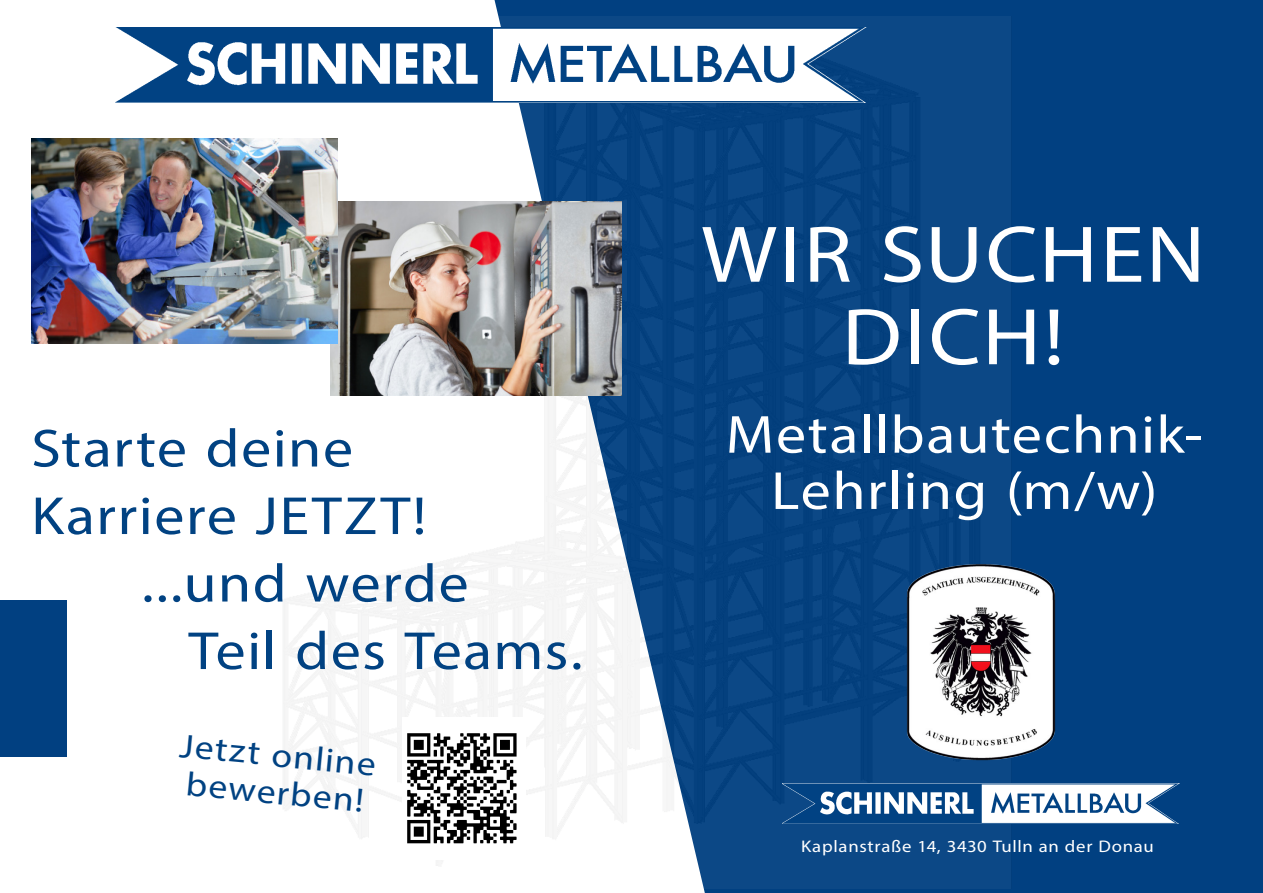
<style>
.page{position:relative;width:1263px;height:893px;background:#fff}
.page>*{position:absolute;margin:0;border:0;box-sizing:border-box;transform-origin:0 0}
.Seitentitel{font:81px/82.5px "Myriad Pro";letter-spacing:.025em;color:#fff;text-align:center;scale:1.11 1}
.Seitentitel-2{font:54px "Myriad Pro";letter-spacing:.025em;color:#014282;scale:1.11 1}
.Seitentitel-3{font:54px "Myriad Pro";letter-spacing:.02em;color:#fff;scale:1.11 1}
.Seitentitel-4{font:33.75px "Myriad Pro";color:#014282;scale:1.11 1}
.Seitentitel-5{font:16.88px "Myriad Pro";letter-spacing:.035em;color:#fff;scale:1.11 1}
</style>
<div class="page">
<div style="left:494px;top:0;width:769px;height:893px;background:#014081"></div>
<img style="left:263px;top:16px;width:748px;height:873px">
<img style="left:115px;top:27px;width:752px;height:76px">
<img style="left:905px;top:562px;width:151px;height:200px">
<img style="left:331px;top:201px;width:291px;height:194px">
<img style="left:31px;top:139px;width:307px;height:204px">
<img style="left:782px;top:784px;width:398px;height:40px">
<div style="left:0;top:601px;width:67px;height:156px;background:#014081"></div>
<img style="left:402px;top:718px;width:124px;height:141px">
<p class="Seitentitel-2" style="left:31px;top:415px;width:291px">Starte deine</p>
<p class="Seitentitel-2" style="left:31px;top:483px;width:357px">Karriere JETZT!</p>
<p class="Seitentitel-2" style="left:141px;top:550px;width:296px">...und werde</p>
<p class="Seitentitel-2" style="left:188px;top:618px;width:357px">Teil des Teams.</p>
<p class="Seitentitel-4" style="left:182px;top:724px;width:179px;rotate:6deg">Jetzt online</p>
<p class="Seitentitel-4" style="left:189px;top:762px;width:162px;rotate:6deg">bewerben!</p>
<p class="Seitentitel" style="left:701px;top:212px;width:456px">WIR SUCHEN<br>DICH!</p>
<p class="Seitentitel-3" style="left:726px;top:401px;width:431px">Metallbautechnik-</p>
<p class="Seitentitel-3" style="left:771px;top:457px;width:350px">Lehrling (m/w)</p>
<p class="Seitentitel-5" style="left:801px;top:836px;width:319px">Kaplanstraße 14, 3430 Tulln an der Donau</p>
</div>
